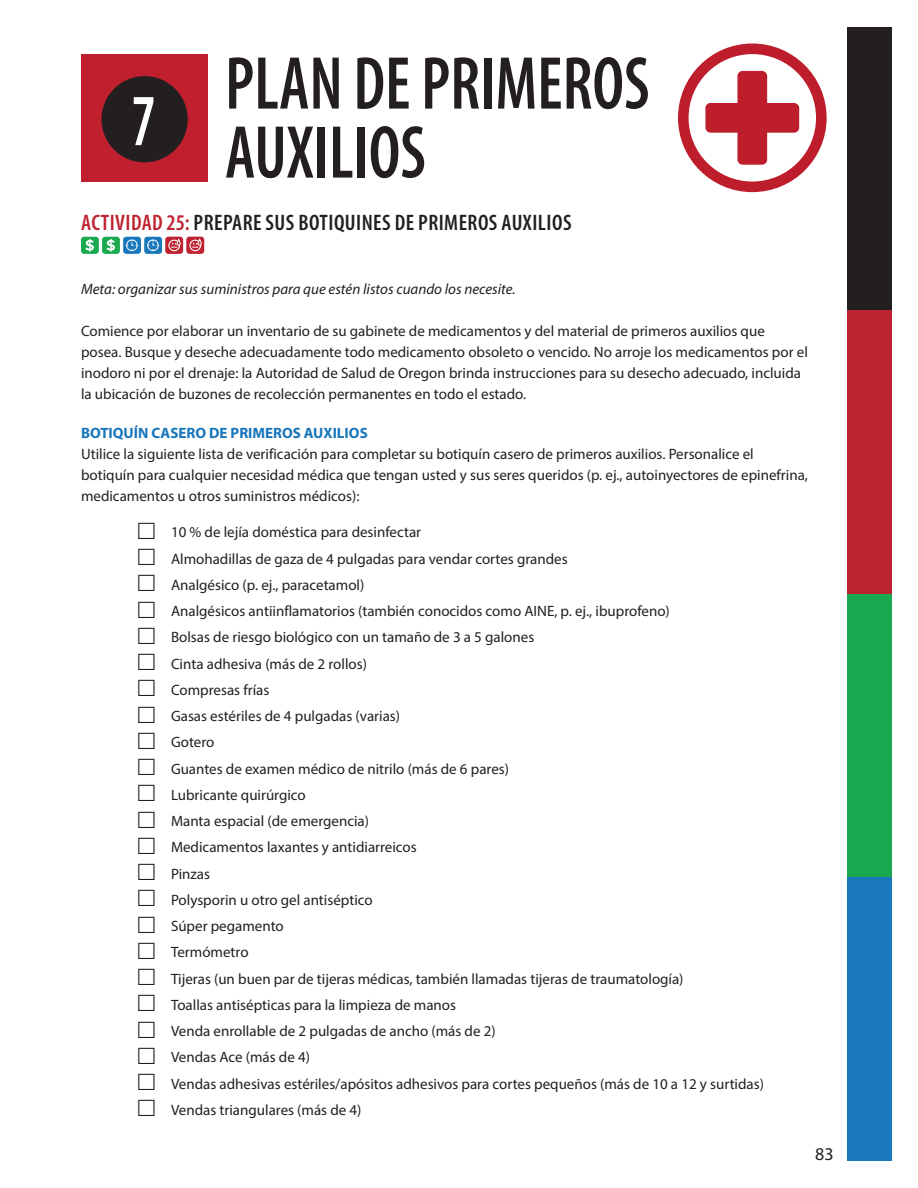
<style>
.page{position:relative;width:918px;height:1188px;background:#fff}
.page>*{position:absolute;margin:0;border:0;box-sizing:border-box;transform-origin:0 0}
.Body_12_A_0_8{font:600 condensed 75.6px/69px "Myriad Pro";color:#231f20;scale:.89 1}
.Body_12_A_0_8-2{font:600 condensed 73.8px "Myriad Pro";color:#fff;scale:.79 1}
.Body_12_A_0_8-3{font:600 condensed 22.5px "Myriad Pro";letter-spacing:.02em;color:#231f20}
.t1{font:18px "Myriad Pro";color:#231f20}
.Body_12_A_0_8-4{font:15px/21px "Myriad Pro";color:#231f20}
.Body_12_A_0_8-5{font:italic 15px "Myriad Pro";color:#231f20}
.Blue_Subhead_12_A_4_10{font:700 15px "Myriad Pro";color:#1876bb}
.s1{color:#be2331}
</style>
<div class="page">
<div style="left:848px;top:27px;width:44px;height:283px;background:#231f20"></div>
<div style="left:848px;top:310px;width:44px;height:284px;background:#be2331"></div>
<div style="left:848px;top:594px;width:44px;height:284px;background:#1aa94f"></div>
<div style="left:848px;top:878px;width:44px;height:283px;background:#1978bb"></div>
<div style="left:81px;top:54px;width:126px;height:128px;background:#c01f2e"></div>
<svg style="left:678px;top:44px;width:149px;height:148px"></svg>
<div style="left:101px;top:76px;width:87px;height:86px;background:#231f20;border-radius:50%"></div>
<div style="left:102px;top:237px;width:18px;height:17px;background:#1aa94f;border-radius:3px"></div>
<svg style="left:106px;top:239px;width:9px;height:13px"></svg>
<div style="left:81px;top:237px;width:18px;height:17px;background:#1aa94f;border-radius:3px"></div>
<svg style="left:85px;top:239px;width:9px;height:13px"></svg>
<div style="left:144px;top:237px;width:18px;height:17px;background:#1978bb;border-radius:3px"></div>
<svg style="left:147px;top:239px;width:12px;height:12px"></svg>
<div style="left:123px;top:237px;width:18px;height:17px;background:#1978bb;border-radius:3px"></div>
<svg style="left:126px;top:239px;width:12px;height:12px"></svg>
<div style="left:165px;top:237px;width:18px;height:17px;background:#be2331;border-radius:3px"></div>
<svg style="left:168px;top:238px;width:13px;height:13px"></svg>
<div style="left:186px;top:237px;width:18px;height:17px;background:#be2331;border-radius:3px"></div>
<svg style="left:189px;top:238px;width:13px;height:13px"></svg>
<p class="Body_12_A_0_8-2" style="left:132px;top:80px;width:32px">7</p>
<p class="Body_12_A_0_8" style="left:225px;top:50px;width:478px">PLAN DE PRIMEROS<br>AUXILIOS</p>
<p class="Body_12_A_0_8-3" style="left:81px;top:210px;width:492px"><span class="s1">ACTIVIDAD 25:</span> PREPARE SUS BOTIQUINES DE PRIMEROS AUXILIOS</p>
<p class="Body_12_A_0_8-5" style="left:81px;top:280px;width:436px">Meta: organizar sus suministros para que estén listos cuando los necesite.</p>
<p class="Body_12_A_0_8-4" style="left:81px;top:321px;width:728px">Comience por elaborar un inventario de su gabinete de medicamentos y del material de primeros auxilios que posea. Busque y deseche adecuadamente todo medicamento obsoleto o vencido. No arroje los medicamentos por el inodoro ni por el drenaje: la Autoridad de Salud de Oregon brinda instrucciones para su desecho adecuado, incluida la ubicación de buzones de recolección permanentes en todo el estado.</p>
<p class="Blue_Subhead_12_A_4_10" style="left:81px;top:424px;width:288px">BOTIQUÍN CASERO DE PRIMEROS AUXILIOS</p>
<p class="Body_12_A_0_8-4" style="left:81px;top:444px;width:729px">Utilice la siguiente lista de verificación para completar su botiquín casero de primeros auxilios. Personalice el botiquín para cualquier necesidad médica que tengan usted y sus seres queridos (p. ej., autoinyectores de epinefrina, medicamentos u otros suministros médicos):</p>
<p class="Body_12_A_0_8-4" style="left:171px;top:522px;width:252px">10 % de lejía doméstica para desinfectar</p>
<p class="Body_12_A_0_8-4" style="left:171px;top:548px;width:398px">Almohadillas de gaza de 4 pulgadas para vendar cortes grandes</p>
<p class="Body_12_A_0_8-4" style="left:171px;top:574px;width:195px">Analgésico (p. ej., paracetamol)</p>
<p class="Body_12_A_0_8-4" style="left:171px;top:600px;width:500px">Analgésicos antiinflamatorios (también conocidos como AINE, p. ej., ibuprofeno)</p>
<p class="Body_12_A_0_8-4" style="left:171px;top:627px;width:365px">Bolsas de riesgo biológico con un tamaño de 3 a 5 galones</p>
<p class="Body_12_A_0_8-4" style="left:171px;top:653px;width:198px">Cinta adhesiva (más de 2 rollos)</p>
<p class="Body_12_A_0_8-4" style="left:171px;top:679px;width:100px">Compresas frías</p>
<p class="Body_12_A_0_8-4" style="left:171px;top:705px;width:231px">Gasas estériles de 4 pulgadas (varias)</p>
<p class="Body_12_A_0_8-4" style="left:171px;top:732px;width:45px">Gotero</p>
<p class="Body_12_A_0_8-4" style="left:171px;top:758px;width:340px">Guantes de examen médico de nitrilo (más de 6 pares)</p>
<p class="Body_12_A_0_8-4" style="left:171px;top:784px;width:136px">Lubricante quirúrgico</p>
<p class="Body_12_A_0_8-4" style="left:171px;top:810px;width:200px">Manta espacial (de emergencia)</p>
<p class="Body_12_A_0_8-4" style="left:171px;top:837px;width:247px">Medicamentos laxantes y antidiarreicos</p>
<p class="Body_12_A_0_8-4" style="left:171px;top:863px;width:41px">Pinzas</p>
<p class="Body_12_A_0_8-4" style="left:171px;top:889px;width:203px">Polysporin u otro gel antiséptico</p>
<p class="Body_12_A_0_8-4" style="left:171px;top:915px;width:114px">Súper pegamento</p>
<p class="Body_12_A_0_8-4" style="left:171px;top:942px;width:79px">Termómetro</p>
<p class="Body_12_A_0_8-4" style="left:171px;top:968px;width:514px">Tijeras (un buen par de tijeras médicas, también llamadas tijeras de traumatología)</p>
<p class="Body_12_A_0_8-4" style="left:171px;top:994px;width:287px">Toallas antisépticas para la limpieza de manos</p>
<p class="Body_12_A_0_8-4" style="left:171px;top:1020px;width:326px">Venda enrollable de 2 pulgadas de ancho (más de 2)</p>
<p class="Body_12_A_0_8-4" style="left:171px;top:1047px;width:141px">Vendas Ace (más de 4)</p>
<p class="Body_12_A_0_8-4" style="left:171px;top:1073px;width:595px">Vendas adhesivas estériles/apósitos adhesivos para cortes pequeños (más de 10 a 12 y surtidas)</p>
<p class="Body_12_A_0_8-4" style="left:171px;top:1099px;width:192px">Vendas triangulares (más de 4)</p>
<p class="t1" style="left:815px;top:1143px;width:20px">83</p>
</div>
